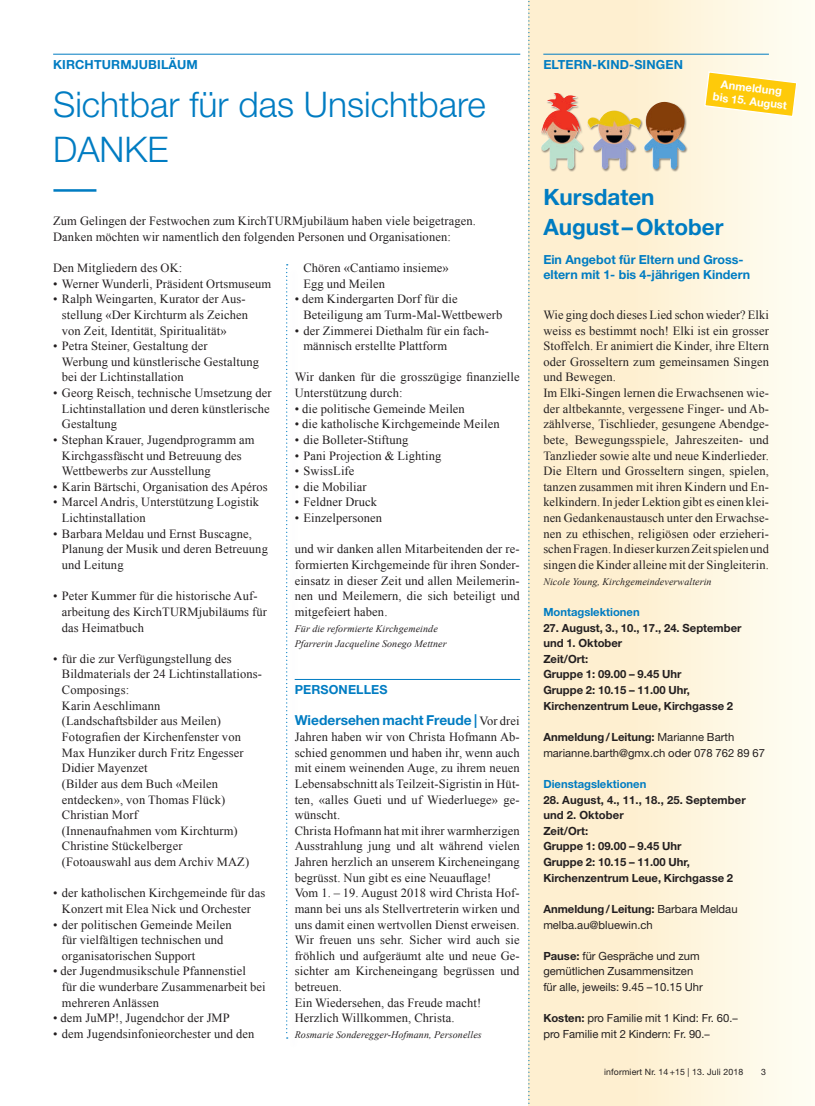
<style>
.page{position:relative;width:815px;height:1106px;background:#fff}
.page>*{position:absolute;margin:0;border:0;box-sizing:border-box;transform-origin:0 0}
.t1{font:300 35.38px/45px "Helvetica Neue LT Std";color:#007cc2}
.t2{font:700 22.5px/30px "Helvetica Neue LT Pro";color:#007cc2}
.t3{font:700 13.75px "Helvetica Neue LT Pro";color:#007cc2}
.t4{font:12.5px/15.6px "Times New Roman";letter-spacing:.01em;color:#231f20}
.t5{font:700 12.5px/15px "Helvetica Neue LT Pro";color:#007cc2}
.t6{font:700 12.5px "Helvetica Neue LT Std";letter-spacing:.01em;color:#007cc2}
.t7{font:700 11.25px/15.6px "Helvetica Neue LT Pro";color:#231f20}
.t8{font:11.25px/15.6px "Helvetica Neue LT Pro";color:#231f20}
.t9{font:700 11.25px "Helvetica Neue LT Pro";color:#007cc2}
.t10{font:700 11.12px/13.4px "Helvetica Neue LT Pro";color:#fff;text-align:center}
.t11{font:italic 10px/15.6px "Times New Roman";letter-spacing:.01em;color:#231f20}
.t12{font:8.75px "Helvetica Neue LT Pro";letter-spacing:.015em;color:#231f20}
.s1{font-family:"Times New Roman";font-weight:400;font-size:12.5px;color:#231f20}
.s2{font-weight:700}
.s3{font-size:10.62px}
</style>
<div class="page">
<div style="left:529px;top:0;width:286px;height:1106px;background:linear-gradient(to right,#feebc7,#fefdf1)"></div>
<svg style="left:528px;top:0;width:2px;height:1106px;background:#d8ddcd"></svg>
<svg style="left:286px;top:264px;width:2px;height:774px"></svg>
<hr style="left:295px;top:679px;width:225px;height:1px;background:#007cc2">
<hr style="left:543px;top:54px;width:226px;height:1px;background:#007cc2">
<hr style="left:53px;top:54px;width:467px;height:1px;background:#007cc2">
<div style="left:541px;top:93px;width:147px;height:79px;background:#231f20;opacity:.5"></div>
<img style="left:541px;top:93px;width:42px;height:76px">
<svg style="left:703px;top:71px;width:95px;height:47px;background:#fedb5b"></svg>
<hr style="left:53px;top:189px;width:43px;height:3px;background:#007cc2">
<p class="t6" style="left:53px;top:57px;width:146px">KIRCHTURMJUBILÄUM</p>
<p class="t6" style="left:543px;top:57px;width:141px">ELTERN-KIND-SINGEN</p>
<h1 class="t1" style="left:53px;top:81px;width:434px">Sichtbar für das Unsichtbare<br>DANKE</h1>
<p class="t10" style="left:716px;top:76px;width:76px;rotate:7deg">Anmeldung bis 15. August</p>
<p class="t4" style="left:53px;top:213px;width:424px">Zum Gelingen der Festwochen zum KirchTURMjubiläum haben viele beigetragen.<br>Danken möchten wir namentlich den folgenden Personen und Organisationen:</p>
<p class="t4" style="left:53px;top:260px;width:131px">Den Mitgliedern des OK:</p>
<p class="t4" style="left:53px;top:275px;width:220px">• Werner Wunderli, Präsident Ortsmuseum</p>
<p class="t4" style="left:62px;top:291px;width:188px;text-indent:-9px">• Ralph Weingarten, Kurator der Aus&shy;stellung «Der Kirchturm als Zeichen von Zeit, Identität, Spiritualität»</p>
<p class="t4" style="left:62px;top:338px;width:199px;text-indent:-9px">• Petra Steiner, Gestaltung der<br>Werbung und künstlerische Gestaltung bei der Lichtinstallation</p>
<p class="t4" style="left:62px;top:385px;width:211px;text-indent:-9px">• Georg Reisch, technische Umsetzung der<br>Lichtinstallation und deren künstlerische<br>Gestaltung</p>
<p class="t4" style="left:62px;top:432px;width:194px;text-indent:-9px">• Stephan Krauer, Jugendprogramm am<br>Kirchgassfäscht und Betreuung des<br>Wettbewerbs zur Ausstellung</p>
<p class="t4" style="left:53px;top:478px;width:216px">• Karin Bärtschi, Organisation des Apéros</p>
<p class="t4" style="left:62px;top:494px;width:199px;text-indent:-9px">• Marcel Andris, Unterstützung Logistik<br>Lichtinstallation</p>
<p class="t4" style="left:62px;top:525px;width:208px;text-indent:-9px">• Barbara Meldau und Ernst Buscagne,<br>Planung der Musik und deren Betreuung und Leitung</p>
<p class="t4" style="left:62px;top:588px;width:207px;text-indent:-9px">• Peter Kummer für die historische Auf&shy;arbeitung des KirchTURMjubiläums für das Heimatbuch</p>
<p class="t4" style="left:62px;top:650px;width:202px;text-indent:-9px">• für die zur Verfügungstellung des<br>Bildmaterials der 24 Lichtinstallations-<br>Composings:<br>Karin Aeschlimann<br>(Landschaftsbilder aus Meilen)<br>Fotografien der Kirchenfenster von<br>Max Hunziker durch Fritz Engesser<br>Didier Mayenzet<br>(Bilder aus dem Buch «Meilen entdecken», von Thomas Flück)<br>Christian Morf<br>(Innenaufnahmen vom Kirchturm)<br>Christine Stückelberger<br>(Fotoauswahl aus dem Archiv MAZ)</p>
<p class="t4" style="left:53px;top:885px;width:214px;text-align:center">• der katholischen Kirchgemeinde für das<br>Konzert mit Elea Nick und Orchester</p>
<p class="t4" style="left:62px;top:916px;width:171px;text-indent:-9px">• der politischen Gemeinde Meilen für vielfältigen technischen und organisatorischen Support</p>
<p class="t4" style="left:62px;top:963px;width:205px;text-indent:-9px">• der Jugendmusikschule Pfannenstiel<br>für die wunderbare Zusammenarbeit bei mehreren Anlässen</p>
<p class="t4" style="left:53px;top:1010px;width:178px">• dem JuMP!, Jugendchor der JMP</p>
<p class="t4" style="left:53px;top:1025px;width:203px">• dem Jugendsinfonieorchester und den</p>
<p class="t4" style="left:303px;top:260px;width:147px">Chören «Cantiamo insieme»<br>Egg und Meilen</p>
<p class="t4" style="left:303px;top:291px;width:201px;text-indent:-9px">• dem Kindergarten Dorf für die<br>Beteiligung am Turm-Mal-Wettbewerb</p>
<p class="t4" style="left:303px;top:322px;width:187px;text-indent:-9px">• der Zimmerei Diethalm für ein fach&shy;männisch erstellte Plattform</p>
<p class="t4" style="left:295px;top:369px;width:227px">Wir danken für die grosszügige finanzielle<br>Unterstützung durch:</p>
<p class="t4" style="left:295px;top:400px;width:172px">• die politische Gemeinde Meilen</p>
<p class="t4" style="left:295px;top:416px;width:206px">• die katholische Kirchgemeinde Meilen</p>
<p class="t4" style="left:295px;top:432px;width:115px">• die Bolleter-Stiftung</p>
<p class="t4" style="left:295px;top:447px;width:148px">• Pani Projection &amp; Lighting</p>
<p class="t4" style="left:295px;top:463px;width:61px">• SwissLife</p>
<p class="t4" style="left:295px;top:478px;width:73px">• die Mobiliar</p>
<p class="t4" style="left:295px;top:494px;width:84px">• Feldner Druck</p>
<p class="t4" style="left:295px;top:510px;width:89px">• Einzelpersonen</p>
<p class="t4" style="left:295px;top:541px;width:227px;text-align:justify">und wir danken allen Mitarbeitenden der re&shy;formierten Kirchgemeinde für ihren Sonder&shy;einsatz in dieser Zeit und allen Meilemerin&shy;nen und Meilemern, die sich beteiligt und mitgefeiert haben.</p>
<p class="t11" style="left:295px;top:620px;width:153px">Für die reformierte Kirchgemeinde<br>Pfarrerin Jacqueline Sonego Mettner</p>
<p class="t6" style="left:295px;top:682px;width:94px">PERSONELLES</p>
<p class="t3" style="left:295px;top:711px;width:227px">Wiedersehen macht Freude | <span class="s1">Vor drei</span></p>
<p class="t4" style="left:295px;top:728px;width:227px">Jahren haben wir von Christa Hofmann Ab&shy;schied genommen und haben ihr, wenn auch mit einem weinenden Auge, zu ihrem neuen Lebensabschnitt als Teilzeit-Sigristin in Hüt&shy;ten, «alles Gueti und uf Wiederluege» ge&shy;wünscht.<br>Christa Hofmann hat mit ihrer warmherzigen Ausstrahlung jung und alt während vielen Jahren herzlich an unserem Kircheneingang begrüsst. Nun gibt es eine Neuauflage!<br>Vom 1. – 19. August 2018 wird Christa Hof&shy;mann bei uns als Stellvertreterin wirken und uns damit einen wertvollen Dienst erweisen.<br>Wir freuen uns sehr. Sicher wird auch sie fröhlich und aufgeräumt alte und neue Ge&shy;sichter am Kircheneingang begrüssen und betreuen.<br>Ein Wiedersehen, das Freude macht!<br>Herzlich Willkommen, Christa.</p>
<p class="t11" style="left:295px;top:1026px;width:189px">Rosmarie Sonderegger-Hofmann, Personelles</p>
<h2 class="t2" style="left:543px;top:181px;width:182px">Kursdaten<br>August –Oktober</h2>
<p class="t5" style="left:543px;top:251px;width:208px">Ein Angebot für Eltern und Gross&shy;eltern mit 1- bis 4-jährigen Kindern</p>
<p class="t4" style="left:543px;top:307px;width:227px">Wie ging doch dieses Lied schon wieder? Elki weiss es bestimmt noch! Elki ist ein grosser Stoffelch. Er animiert die Kinder, ihre Eltern oder Grosseltern zum gemeinsamen Singen und Bewegen.<br>Im Elki-Singen lernen die Erwachsenen wie&shy;der altbekannte, vergessene Finger- und Ab&shy;zählverse, Tischlieder, gesungene Abendge&shy;bete, Bewegungsspiele, Jahreszeiten- und Tanzlieder sowie alte und neue Kinderlieder.<br>Die Eltern und Grosseltern singen, spielen, tanzen zusammen mit ihren Kindern und En&shy;kelkindern. In jeder Lektion gibt es einen klei&shy;nen Gedankenaustausch unter den Erwachse&shy;nen zu ethischen, religiösen oder erzieheri&shy;schen Fragen. In dieser kurzen Zeit spielen und singen die Kinder alleine mit der Singleiterin.</p>
<p class="t11" style="left:543px;top:573px;width:170px">Nicole Young, Kirchgemeindeverwalterin</p>
<p class="t9" style="left:543px;top:605px;width:98px">Montagslektionen</p>
<p class="t7" style="left:543px;top:619px;width:200px">27. August, 3., 10., 17., 24. September und 1. Oktober<br>Zeit/Ort:<br>Gruppe 1: 09.00 – 9.45 Uhr<br>Gruppe 2: 10.15 – 11.00 Uhr,<br>Kirchenzentrum Leue, Kirchgasse 2</p>
<p class="t8" style="left:543px;top:729px;width:223px"><span class="s2">Anmeldung/Leitung:</span> Marianne Barth marianne.barth@gmx.ch oder 078 762 89 67</p>
<p class="t9" style="left:543px;top:776px;width:105px">Dienstagslektionen</p>
<p class="t7" style="left:543px;top:791px;width:204px">28. August, 4., 11., 18., 25. September und 2. Oktober<br>Zeit/Ort:<br>Gruppe 1: 09.00 – 9.45 Uhr<br>Gruppe 2: 10.15 – 11.00 Uhr,<br>Kirchenzentrum Leue, Kirchgasse 2</p>
<p class="t8" style="left:543px;top:900px;width:196px"><span class="s2">Anmeldung/Leitung:</span> Barbara Meldau melba.au@bluewin.ch</p>
<p class="t8" style="left:543px;top:947px;width:161px"><span class="s2">Pause:</span> für Gespräche und zum gemütlichen Zusammensitzen für alle, jeweils: 9.45 –10.15 Uhr</p>
<p class="t8" style="left:543px;top:1010px;width:196px"><span class="s2">Kosten:</span> pro Familie mit 1 Kind: Fr. 60<span class="s3">.– </span>pro Familie mit 2 Kindern: Fr. 90<span class="s3">.–</span></p>
<p class="t12" style="left:604px;top:1067px;width:141px">informiert Nr. 14 +15 | 13. Juli 2018</p>
<p class="t12" style="left:761px;top:1067px;width:6px">3</p>
</div>
